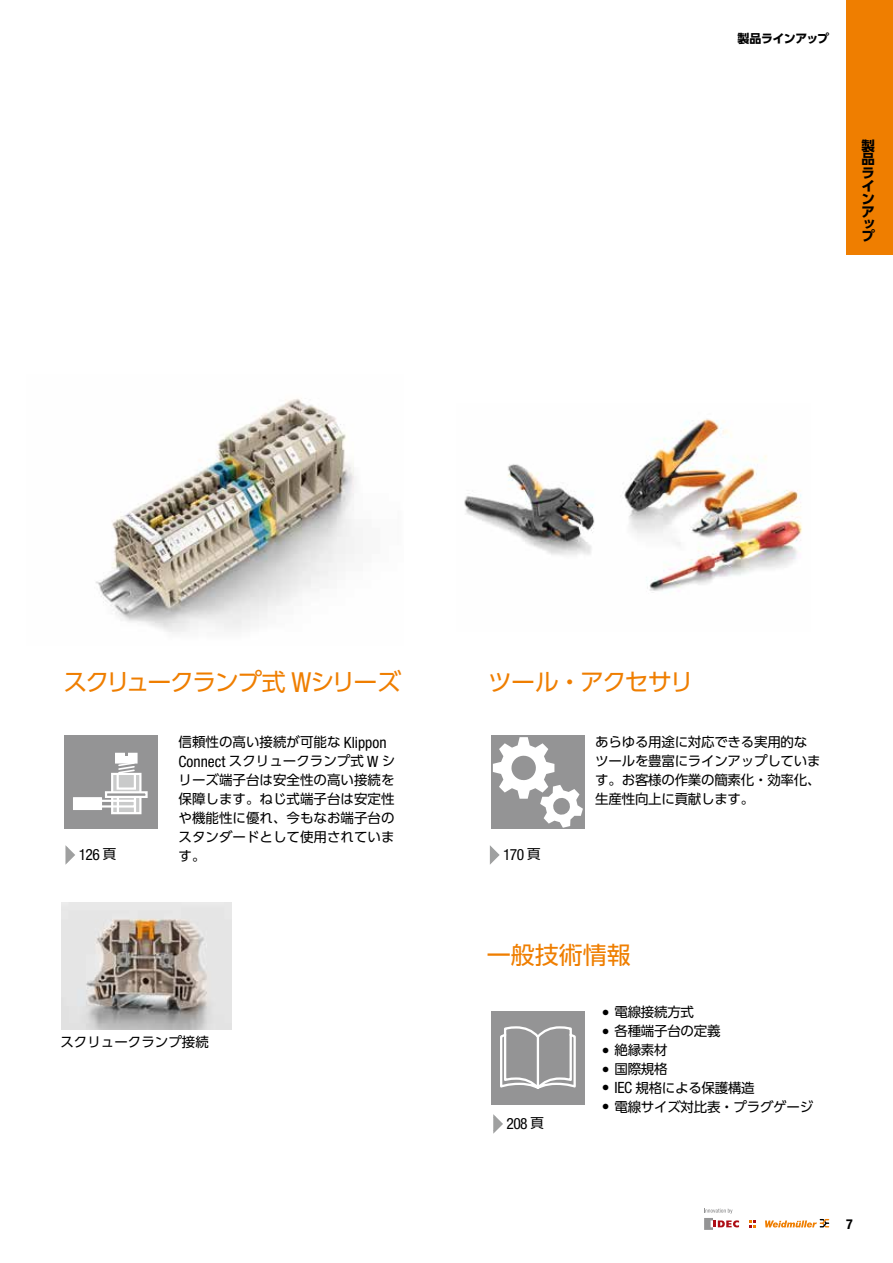
<style>
.page{position:relative;width:893px;height:1263px;background:#fff}
.page>*{position:absolute;margin:0;border:0;box-sizing:border-box;transform-origin:0 0}
.t1{font:24px "UD Shin Go Pro";letter-spacing:-.08em;color:#ef7e00}
.t2{font:24px "UD Shin Go Pro";letter-spacing:-.055em;color:#ef7e00}
.t3{font:condensed 15.45px "Helvetica Neue LT Std";letter-spacing:-.035em;color:#000}
.t4{font:700 condensed 13.8px "Helvetica Neue LT Std";color:#000}
.t5{font:13.5px/18.9px "UD Shin Go Pro";letter-spacing:-.02em;color:#000}
.t6{font:13.5px/18.9px "UD Shin Go Pro";color:#000}
.t7{font:700 13.5px/12.9px "UD Shin Go Pro";color:#000;text-align:justify}
.t8{font:700 12px "UD Shin Go Pro";letter-spacing:-.05em;color:#000}
.s1{font-family:"Helvetica Neue LT Std";font-stretch:condensed;font-size:27.6px}
.s2{font-family:"Helvetica Neue LT Std";font-stretch:condensed;font-size:15.45px}
.s3{font-family:"UD Shin Go Pro";font-stretch:normal;font-size:13.5px}
</style>
<div class="page">
<svg style="left:704px;top:1208px;width:35px;height:22px"></svg>
<svg style="left:765px;top:1219px;width:64px;height:8px"></svg>
<svg style="left:749px;top:1220px;width:6px;height:7px"></svg>
<img style="left:95px;top:398px;width:261px;height:234px">
<img style="left:62px;top:902px;width:170px;height:127px">
<img style="left:464px;top:419px;width:338px;height:174px">
<svg style="left:65px;top:845px;width:10px;height:20px"></svg>
<svg style="left:489px;top:845px;width:11px;height:20px"></svg>
<svg style="left:493px;top:1114px;width:10px;height:20px"></svg>
<div style="left:491px;top:736px;width:94px;height:93px;background:#949495"></div>
<svg style="left:493px;top:737px;width:90px;height:91px"></svg>
<div style="left:491px;top:1011px;width:94px;height:93px;background:#949495"></div>
<svg style="left:500px;top:1026px;width:76px;height:63px"></svg>
<div style="left:64px;top:736px;width:93px;height:93px;background:#949495"></div>
<div style="left:112px;top:774px;width:28px;height:39px;background:#c9caca"></div>
<div style="left:111px;top:773px;width:30px;height:41px;border:2px solid #fff"></div>
<div style="left:117px;top:773px;width:19px;height:17px;border:2px solid #fff"></div>
<div style="left:115px;top:753px;width:23px;height:10px;border:2px solid #fff"></div>
<div style="left:106px;top:792px;width:41px;height:5px;background:#949495"></div>
<div style="left:105px;top:791px;width:43px;height:7px;border:2px solid #fff"></div>
<svg style="left:73px;top:796px;width:64px;height:18px"></svg>
<svg style="left:117px;top:752px;width:19px;height:22px"></svg>
<div style="left:846px;top:0;width:47px;height:255px;background:#ef7e00"></div>
<p class="t8" style="left:737px;top:29px;width:93px">製品ラインアップ</p>
<p class="t7" style="left:861px;top:139px;width:15px">製品ラインアップ</p>
<h1 class="t1" style="left:63px;top:662px;width:339px">スクリュークランプ式 <span class="s1">W</span>シリーズ</h1>
<h1 class="t2" style="left:488px;top:662px;width:207px">ツール・アクセサリ</h1>
<p class="t6" style="left:179px;top:732px;width:218px">信頼性の高い接続が可能な <span class="s2">Klippon<br>Connect</span> スクリュークランプ式 <span class="s2">W</span> シリーズ端子台は安全性の高い接続を保障します。ねじ式端子台は安定性や機能性に優れ、今もなお端子台のスタンダードとして使用されています。</p>
<p class="t5" style="left:595px;top:732px;width:227px">あらゆる用途に対応できる実用的なツールを豊富にラインアップしています。お客様の作業の簡素化・効率化、生産性向上に貢献します。</p>
<p class="t3" style="left:79px;top:845px;width:39px">126 <span class="s3">頁</span></p>
<p class="t3" style="left:503px;top:845px;width:39px">170 <span class="s3">頁</span></p>
<p class="t6" style="left:60px;top:1032px;width:150px">スクリュークランプ接続</p>
<h1 class="t2" style="left:487px;top:935px;width:145px">一般技術情報</h1>
<p class="t5" style="left:602px;top:1002px;width:94px"><span class="s2">•</span> 電線接続方式</p>
<p class="t5" style="left:602px;top:1021px;width:120px"><span class="s2">•</span> 各種端子台の定義</p>
<p class="t5" style="left:602px;top:1040px;width:67px"><span class="s2">•</span> 絶縁素材</p>
<p class="t5" style="left:602px;top:1059px;width:67px"><span class="s2">•</span> 国際規格</p>
<p class="t5" style="left:602px;top:1078px;width:155px"><span class="s2">• IEC</span> 規格による保護構造</p>
<p class="t5" style="left:602px;top:1097px;width:213px"><span class="s2">•</span> 電線サイズ対比表・プラグゲージ</p>
<p class="t3" style="left:506px;top:1114px;width:39px">208 <span class="s3">頁</span></p>
<p class="t4" style="left:846px;top:1215px;width:8px">7</p>
</div>
